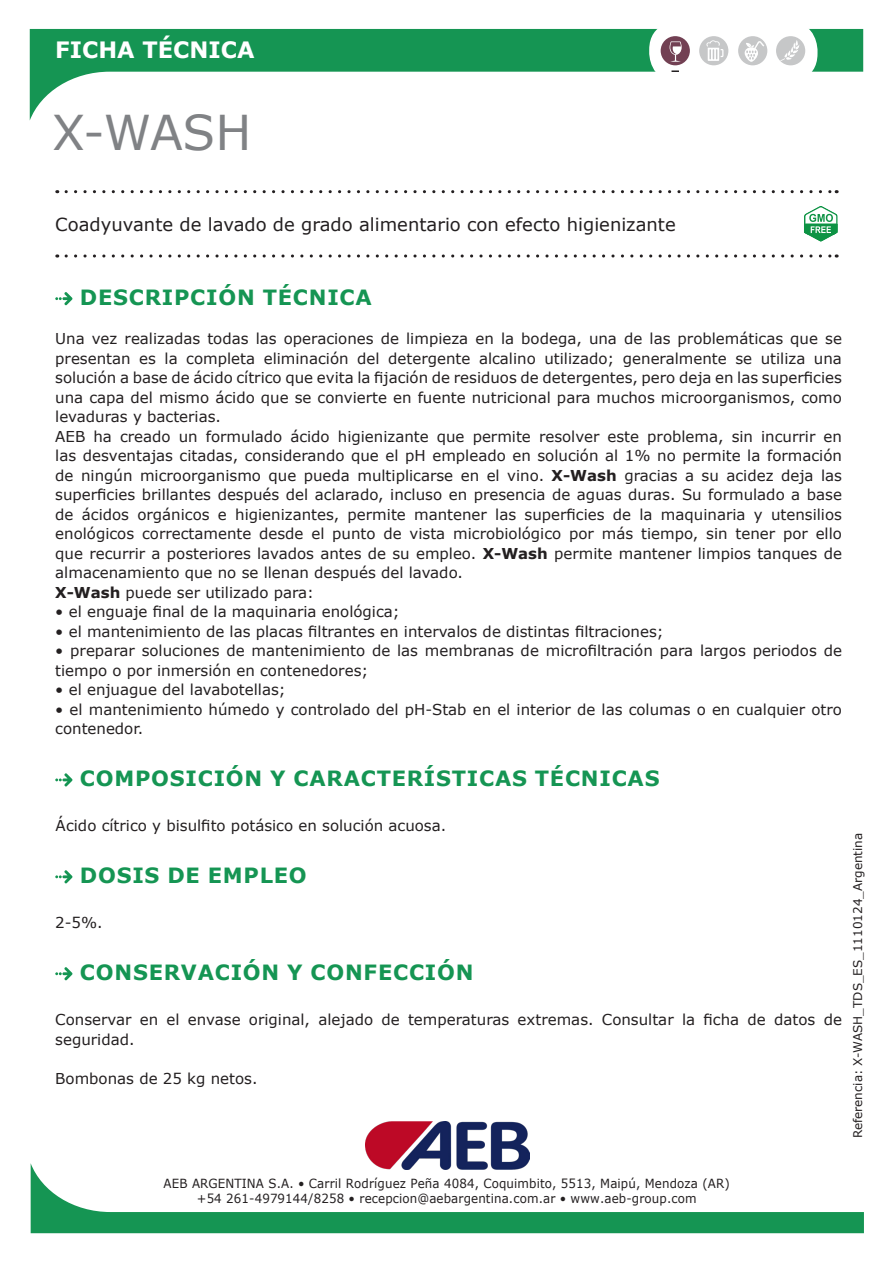
<style>
.page{position:relative;width:893px;height:1263px;background:#fff}
.page>*{position:absolute;margin:0;border:0;box-sizing:border-box;transform-origin:0 0}
.Famiglia{font:48px "Verdana";color:#808285}
.t1{font:700 22.5px "Verdana";color:#fff}
.testo_ok{font:700 21px "Verdana";letter-spacing:.035em;color:#159553}
.Benefici_prodotto{font:18px "Verdana";color:#231f20}
.testo_ok-2{font:15px/19.5px "Verdana";color:#231f20}
.t2{font:12.6px/15.1px "Verdana";letter-spacing:.01em;color:#231f20;text-align:center;scale:.94 1}
.Reference{font:12px "Verdana";color:#231f20}
.s1{font-weight:700}
</style>
<div class="page">
<svg style="left:66px;top:190px;width:771px;height:3px"></svg>
<svg style="left:66px;top:254px;width:771px;height:4px"></svg>
<svg style="left:31px;top:1164px;width:833px;height:69px"></svg>
<svg style="left:30px;top:29px;width:833px;height:91px"></svg>
<svg style="left:649px;top:21px;width:167px;height:61px"></svg>
<div style="left:650px;top:22px;width:167px;height:60px;background:#fff;border-radius:28px"></div>
<svg style="left:671px;top:70px;width:8px;height:2px"></svg>
<div style="left:776px;top:36px;width:29px;height:29px;background:#c6c7c8;border-radius:50%"></div>
<svg style="left:780px;top:40px;width:20px;height:21px"></svg>
<div style="left:738px;top:36px;width:29px;height:29px;background:#c6c7c8;border-radius:50%"></div>
<div style="left:661px;top:36px;width:29px;height:29px;background:#724053;border-radius:50%"></div>
<div style="left:699px;top:36px;width:29px;height:29px;background:#c6c7c8;border-radius:50%"></div>
<svg style="left:706px;top:40px;width:17px;height:21px"></svg>
<svg style="left:670px;top:41px;width:12px;height:21px"></svg>
<svg style="left:745px;top:41px;width:19px;height:21px"></svg>
<img style="left:365px;top:1121px;width:165px;height:48px">
<svg style="left:55px;top:292px;width:17px;height:13px"></svg>
<svg style="left:55px;top:773px;width:17px;height:13px"></svg>
<svg style="left:55px;top:870px;width:17px;height:13px"></svg>
<svg style="left:55px;top:967px;width:17px;height:13px"></svg>
<svg style="left:804px;top:206px;width:34px;height:36px"></svg>
<h2 class="t1" style="left:55px;top:34px;width:201px">FICHA TÉCNICA</h2>
<p class="Famiglia" style="left:52px;top:100px;width:201px">X-WASH</p>
<p class="Benefici_prodotto" style="left:55px;top:212px;width:622px">Coadyuvante de lavado de grado alimentario con efecto higienizante</p>
<p class="testo_ok" style="left:80px;top:283px;width:293px">DESCRIPCIÓN TÉCNICA</p>
<p class="testo_ok-2" style="left:55px;top:329px;width:788px;text-align:justify">Una vez realizadas todas las operaciones de limpieza en la bodega, una de las problemáticas que se presentan es la completa eliminación del detergente alcalino utilizado; generalmente se utiliza una solución a base de ácido cítrico que evita la fijación de residuos de detergentes, pero deja en las superficies una capa del mismo ácido que se convierte en fuente nutricional para muchos microorganismos, como levaduras y bacterias.</p>
<p class="testo_ok-2" style="left:55px;top:426px;width:788px;text-align:justify">AEB ha creado un formulado ácido higienizante que permite resolver este problema, sin incurrir en las desventajas citadas, considerando que el pH empleado en solución al 1% no permite la formación de ningún microorganismo que pueda multiplicarse en el vino. <span class="s1">X-Wash</span> gracias a su acidez deja las superficies brillantes después del aclarado, incluso en presencia de aguas duras. Su formulado a base de ácidos orgánicos e higienizantes, permite mantener las superficies de la maquinaria y utensilios enológicos correctamente desde el punto de vista microbiológico por más tiempo, sin tener por ello que recurrir a posteriores lavados antes de su empleo. <span class="s1">X-Wash</span> permite mantener limpios tanques de almacenamiento que no se llenan después del lavado.</p>
<p class="testo_ok-2" style="left:55px;top:582px;width:260px"><span class="s1">X-Wash</span> puede ser utilizado para:</p>
<p class="testo_ok-2" style="left:55px;top:602px;width:346px">• el enguaje final de la maquinaria enológica;</p>
<p class="testo_ok-2" style="left:55px;top:621px;width:610px">• el mantenimiento de las placas filtrantes en intervalos de distintas filtraciones;</p>
<p class="testo_ok-2" style="left:55px;top:641px;width:788px">• preparar soluciones de mantenimiento de las membranas de microfiltración para largos periodos de tiempo o por inmersión en contenedores;</p>
<p class="testo_ok-2" style="left:55px;top:680px;width:232px">• el enjuague del lavabotellas;</p>
<p class="testo_ok-2" style="left:55px;top:699px;width:788px">• el mantenimiento húmedo y controlado del pH-Stab en el interior de las columas o en cualquier otro contenedor.</p>
<p class="testo_ok" style="left:80px;top:764px;width:581px">COMPOSICIÓN Y CARACTERÍSTICAS TÉCNICAS</p>
<p class="testo_ok-2" style="left:56px;top:816px;width:392px">Ácido cítrico y bisulfito potásico en solución acuosa.</p>
<p class="testo_ok" style="left:80px;top:861px;width:228px">DOSIS DE EMPLEO</p>
<p class="testo_ok-2" style="left:55px;top:913px;width:49px">2-5%.</p>
<p class="testo_ok" style="left:80px;top:958px;width:395px">CONSERVACIÓN Y CONFECCIÓN</p>
<p class="testo_ok-2" style="left:55px;top:1010px;width:788px">Conservar en el envase original, alejado de temperaturas extremas. Consultar la ficha de datos de seguridad.</p>
<p class="testo_ok-2" style="left:55px;top:1068px;width:204px">Bombonas de 25 kg netos.</p>
<p class="Reference" style="left:850px;top:1138px;width:307px;rotate:-90deg">Referencia: X-WASH_TDS_ES_1110124_Argentina</p>
<p class="t2" style="left:164px;top:1176px;width:604px">AEB ARGENTINA S.A. • Carril Rodríguez Peña 4084, Coquimbito, 5513, Maipú, Mendoza (AR) +54 261-4979144/8258 • recepcion@aebargentina.com.ar • www.aeb-group.com</p>
</div>
